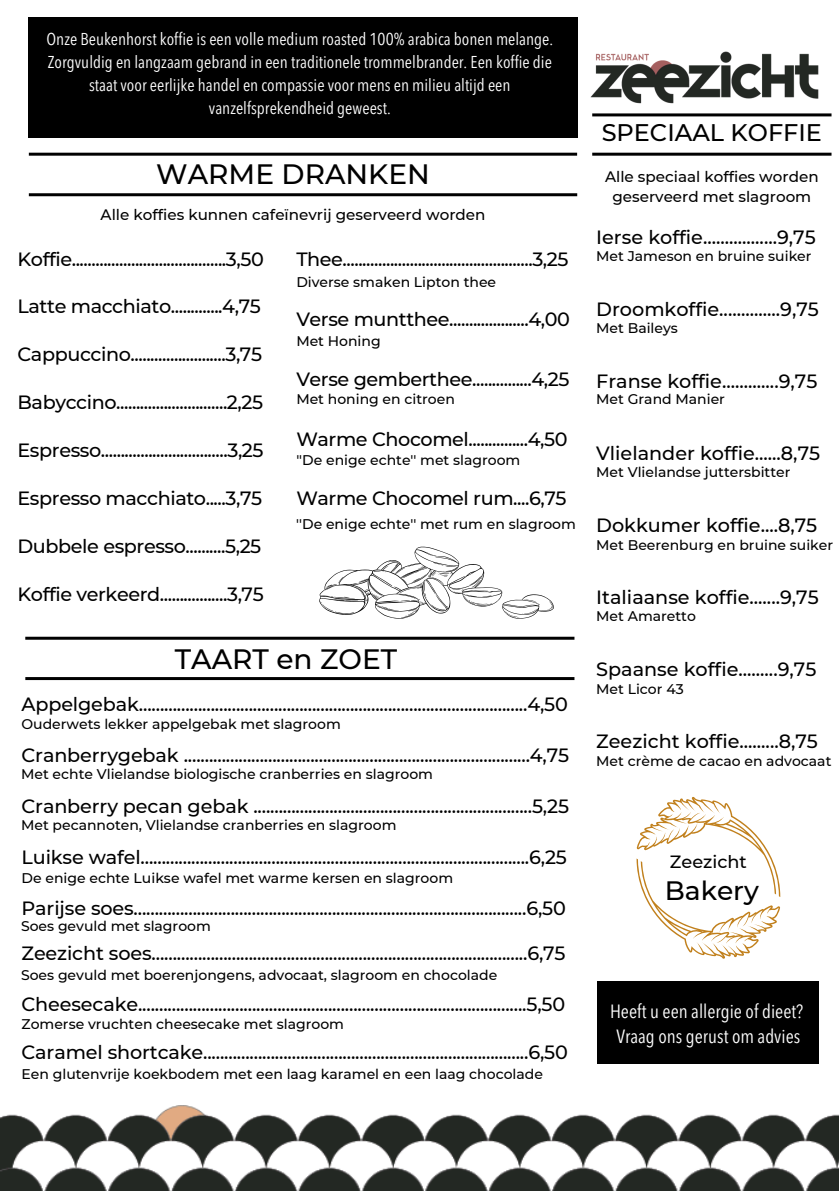
<style>
.page{position:relative;width:839px;height:1191px;background:#fff}
.page>*{position:absolute;margin:0;border:0;box-sizing:border-box;transform-origin:0 0}
.t1{font:500 28px "Montserrat";color:#000}
.t2{font:500 26.6px "Montserrat";color:#000}
.t3{font:500 24px "Montserrat";color:#000}
.t4{font:500 19.2px "Montserrat";letter-spacing:-.005em;color:#000}
.t5{font:condensed 19.2px/25.4px "Avenir Next LT Pro";color:#fff;text-align:center}
.t6{font:500 17.8px "Montserrat";color:#000}
.t7{font:condensed 17.2px/22.8px "Avenir Next LT Pro";color:#fff;text-align:center}
.t8{font:500 15.2px/20.2px "Montserrat";color:#000;text-align:center}
.t9{font:500 14px "Montserrat";color:#000}
</style>
<div class="page">
<img style="left:569px;top:17px;width:263px;height:139px">
<hr style="left:592px;top:153px;width:239px;height:3px;background:#000">
<hr style="left:592px;top:113px;width:239px;height:3px;background:#000">
<hr style="left:29px;top:193px;width:548px;height:3px;background:#000">
<hr style="left:29px;top:153px;width:548px;height:3px;background:#000">
<hr style="left:25px;top:677px;width:549px;height:3px;background:#000">
<hr style="left:25px;top:637px;width:549px;height:3px;background:#000">
<img style="left:0;top:1105px;width:838px;height:86px">
<div style="left:28px;top:17px;width:549px;height:121px;background:#000"></div>
<div style="left:597px;top:981px;width:222px;height:83px;background:#000"></div>
<svg style="left:636px;top:797px;width:144px;height:162px"></svg>
<svg style="left:319px;top:547px;width:234px;height:72px"></svg>
<h4 class="t7" style="left:46px;top:30px;width:508px">Onze Beukenhorst koffie is een volle medium roasted 100% arabica bonen melange.<br>Zorgvuldig en langzaam gebrand in een traditionele trommelbrander. Een koffie die staat voor eerlijke handel en compassie voor mens en milieu altijd een vanzelfsprekendheid geweest.</h4>
<p class="t1" style="left:156px;top:157px;width:275px">WARME DRANKEN</p>
<h4 class="t8" style="left:101px;top:204px;width:386px">Alle koffies kunnen cafeïnevrij geserveerd worden</h4>
<h4 class="t4" style="left:296px;top:247px;width:274px">Thee................................................3,25</h4>
<h3 class="t4" style="left:18px;top:247px;width:248px">Koffie.......................................3,50</h3>
<p class="t4" style="left:18px;top:295px;width:245px">Latte macchiato.............4,75</p>
<h1 class="t4" style="left:18px;top:343px;width:246px">Cappuccino........................3,75</h1>
<p class="t4" style="left:18px;top:391px;width:247px">Babyccino............................2,25</p>
<p class="t4" style="left:18px;top:439px;width:247px">Espresso................................3,25</p>
<p class="t4" style="left:18px;top:487px;width:246px">Espresso macchiato.....3,75</p>
<h4 class="t4" style="left:18px;top:535px;width:245px">Dubbele espresso..........5,25</h4>
<h4 class="t4" style="left:18px;top:583px;width:248px">Koffie verkeerd.................3,75</h4>
<p class="t9" style="left:296px;top:274px;width:201px">Diverse smaken Lipton thee</p>
<h4 class="t4" style="left:296px;top:307px;width:275px">Verse muntthee....................4,00</h4>
<p class="t9" style="left:296px;top:332px;width:86px">Met Honing</p>
<h4 class="t4" style="left:296px;top:367px;width:275px">Verse gemberthee...............4,25</h4>
<p class="t9" style="left:296px;top:390px;width:160px">Met honing en citroen</p>
<h4 class="t4" style="left:296px;top:427px;width:273px">Warme Chocomel...............4,50</h4>
<p class="t9" style="left:296px;top:451px;width:225px">''De enige echte'' met slagroom</p>
<h4 class="t4" style="left:296px;top:487px;width:272px">Warme Chocomel rum....6,75</h4>
<p class="t9" style="left:296px;top:515px;width:281px">''De enige echte'' met rum en slagroom</p>
<h6 class="t1" style="left:175px;top:642px;width:224px">TAART en ZOET</h6>
<h4 class="t4" style="left:22px;top:693px;width:548px">Appelgebak............................................................................................4,50</h4>
<h4 class="t4" style="left:22px;top:744px;width:549px">Cranberrygebak ..................................................................................4,75</h4>
<h4 class="t4" style="left:22px;top:794px;width:549px">Cranberry pecan gebak ..................................................................5,25</h4>
<h4 class="t4" style="left:22px;top:845px;width:547px">Luikse wafel............................................................................................6,25</h4>
<h4 class="t4" style="left:22px;top:896px;width:546px">Parijse soes.............................................................................................6,50</h4>
<h4 class="t4" style="left:22px;top:941px;width:545px">Zeezicht soes.........................................................................................6,75</h4>
<h4 class="t4" style="left:22px;top:992px;width:545px">Cheesecake............................................................................................5,50</h4>
<h4 class="t4" style="left:22px;top:1040px;width:548px">Caramel shortcake.............................................................................6,50</h4>
<h4 class="t9" style="left:22px;top:715px;width:321px">Ouderwets lekker appelgebak met slagroom</h4>
<h4 class="t9" style="left:21px;top:766px;width:413px">Met echte Vlielandse biologische cranberries en slagroom</h4>
<h4 class="t9" style="left:21px;top:816px;width:377px">Met pecannoten, Vlielandse cranberries en slagroom</h4>
<h4 class="t9" style="left:22px;top:869px;width:433px">De enige echte Luikse wafel met warme kersen en slagroom</h4>
<p class="t9" style="left:21px;top:918px;width:191px">Soes gevuld met slagroom</p>
<p class="t9" style="left:21px;top:967px;width:478px">Soes gevuld met boerenjongens, advocaat, slagroom en chocolade</p>
<p class="t9" style="left:22px;top:1016px;width:324px">Zomerse vruchten cheesecake met slagroom</p>
<p class="t9" style="left:22px;top:1066px;width:523px">Een glutenvrije koekbodem met een laag karamel en een laag chocolade</p>
<h4 class="t3" style="left:601px;top:117px;width:222px">SPECIAAL KOFFIE</h4>
<p class="t8" style="left:605px;top:167px;width:215px">Alle speciaal koffies worden geserveerd met slagroom</p>
<p class="t4" style="left:596px;top:226px;width:221px">Ierse koffie.................9,75</p>
<h2 class="t9" style="left:596px;top:248px;width:217px">Met Jameson en bruine suiker</h2>
<p class="t4" style="left:596px;top:298px;width:224px">Droomkoffie..............9,75</p>
<p class="t9" style="left:596px;top:319px;width:83px">Met Baileys</p>
<p class="t4" style="left:596px;top:369px;width:223px">Franse koffie.............9,75</p>
<h4 class="t9" style="left:596px;top:390px;width:130px">Met Grand Manier</h4>
<p class="t4" style="left:596px;top:441px;width:225px">Vlielander koffie......8,75</p>
<h4 class="t9" style="left:596px;top:463px;width:196px">Met Vlielandse juttersbitter</h4>
<p class="t4" style="left:596px;top:513px;width:222px">Dokkumer koffie....8,75</p>
<h4 class="t9" style="left:596px;top:536px;width:238px">Met Beerenburg en bruine suiker</h4>
<p class="t4" style="left:596px;top:585px;width:224px">Italiaanse koffie.......9,75</p>
<h4 class="t9" style="left:596px;top:607px;width:101px">Met Amaretto</h4>
<p class="t4" style="left:596px;top:657px;width:222px">Spaanse koffie.........9,75</p>
<h4 class="t9" style="left:596px;top:680px;width:89px">Met Licor 43</h4>
<p class="t4" style="left:596px;top:729px;width:223px">Zeezicht koffie.........8,75</p>
<h4 class="t9" style="left:596px;top:752px;width:237px">Met crème de cacao en advocaat</h4>
<p class="t6" style="left:670px;top:851px;width:78px">Zeezicht</p>
<p class="t2" style="left:664px;top:874px;width:96px">Bakery</p>
<h4 class="t5" style="left:610px;top:1000px;width:195px">Heeft u een allergie of dieet?<br>Vraag ons gerust om advies</h4>
</div>
